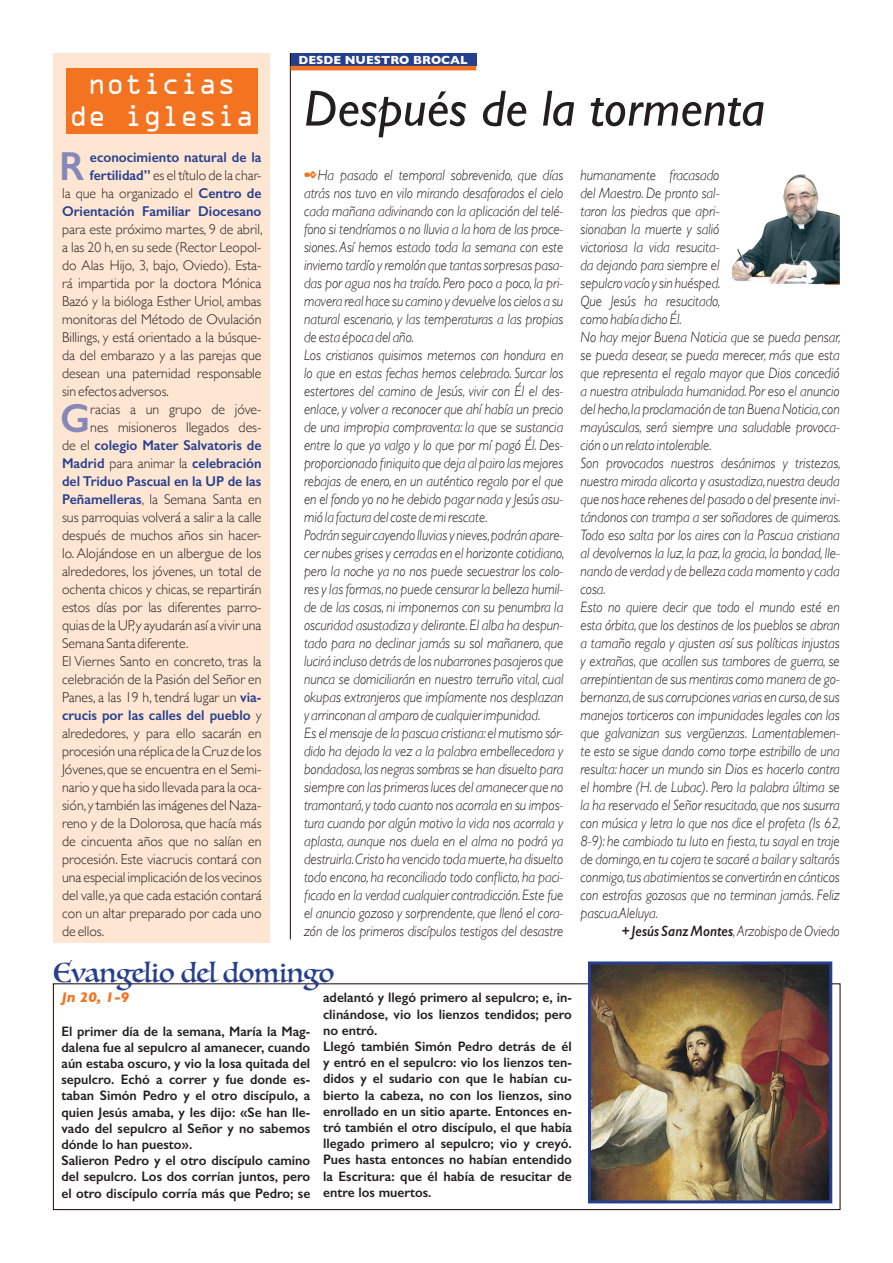
<style>
.page{position:relative;width:893px;height:1263px;background:#fff}
.page>*{position:absolute;margin:0;border:0;box-sizing:border-box;transform-origin:0 0}
.t1{font:italic 51px "Gill Sans";color:#231f20}
.Texto_general{font:600 40.65px "Gill Sans";color:#8688ba}
.t2{font:27px "Luminari";color:#253f8e}
.t3{font:27px "OCRA Std";color:#fff;scale:.95 1}
.Texto_general-2{font:italic 300 15px/18px "Gill Sans";color:#231f20;text-align:justify;scale:.93 1}
.Texto_general-3{font:300 14.25px/18px "Gill Sans";color:#231f20;text-align:justify}
.Texto_general-4{font:600 14.25px "Gill Sans";color:#253f8e}
.t4{font:italic 700 14.25px "Gill Sans";color:#f47321}
.t5{font:600 13.8px/16.2px "Gill Sans";color:#231f20;text-align:justify}
.t6{font:700 12px "Gill Sans";color:#fff}
.s1{font-weight:600;color:#253f8e}
.s2{font-weight:300;color:#231f20}
.s3{font-weight:600}
</style>
<div class="page">
<div style="left:290px;top:53px;width:186px;height:13px;background:#253f8e"></div>
<img style="left:732px;top:174px;width:108px;height:111px">
<hr style="left:290px;top:53px;width:1px;height:886px;background:#1b0000">
<div style="left:53px;top:53px;width:217px;height:890px;background:#fee6d3"></div>
<div style="left:66px;top:68px;width:191px;height:66px;background:#f47321"></div>
<hr style="left:291px;top:66px;width:185px;height:4px;background:#f47321">
<img style="left:592px;top:965px;width:236px;height:234px">
<div style="left:588px;top:961px;width:244px;height:242px;border:3px solid #253f8e"></div>
<p class="t3" style="left:88px;top:71px;width:157px">noticias</p>
<p class="t3" style="left:69px;top:104px;width:196px">de iglesia</p>
<p class="Texto_general" style="left:59px;top:142px;width:27px">R</p>
<p class="Texto_general-4" style="left:90px;top:149px;width:173px">econocimiento natural de la</p>
<p class="Texto_general-3" style="left:90px;top:166px;width:173px"><span class="s1">fertilidad”</span> es el título de la char-</p>
<p class="Texto_general-3" style="left:62px;top:184px;width:201px">la que ha organizado el <span class="s1">Centro de</span></p>
<p class="Texto_general-4" style="left:62px;top:203px;width:201px">Orientación Familiar Diocesano</p>
<p class="Texto_general-3" style="left:62px;top:220px;width:202px">para este próximo martes, 9 de abril,</p>
<p class="Texto_general-3" style="left:62px;top:238px;width:201px">a las 20 h, en su sede (Rector Leopol-</p>
<p class="Texto_general-3" style="left:62px;top:256px;width:201px">do Alas Hijo, 3, bajo, Oviedo). Esta-</p>
<p class="Texto_general-3" style="left:62px;top:274px;width:201px">rá impartida por la doctora Mónica</p>
<p class="Texto_general-3" style="left:62px;top:292px;width:201px">Bazó y la bióloga Esther Uriol, ambas</p>
<p class="Texto_general-3" style="left:62px;top:310px;width:201px">monitoras del Método de Ovulación</p>
<p class="Texto_general-3" style="left:62px;top:328px;width:201px">Billings, y está orientado a la búsque-</p>
<p class="Texto_general-3" style="left:62px;top:346px;width:201px">da del embarazo y a las parejas que</p>
<p class="Texto_general-3" style="left:62px;top:364px;width:201px">desean una paternidad responsable</p>
<p class="Texto_general-3" style="left:62px;top:382px;width:108px">sin efectos adversos.</p>
<p class="Texto_general" style="left:60px;top:394px;width:32px">G</p>
<p class="Texto_general-3" style="left:90px;top:400px;width:173px">racias a un grupo de jóve-</p>
<p class="Texto_general-3" style="left:90px;top:418px;width:173px">nes misioneros llegados des-</p>
<p class="Texto_general-4" style="left:62px;top:437px;width:201px"><span class="s2">de el</span> colegio Mater Salvatoris de</p>
<p class="Texto_general-4" style="left:62px;top:455px;width:201px">Madrid <span class="s2">para animar la</span> celebración</p>
<p class="Texto_general-4" style="left:62px;top:473px;width:201px">del Triduo Pascual en la UP de las</p>
<p class="Texto_general-3" style="left:62px;top:490px;width:201px"><span class="s1">Peñamelleras</span>, la Semana Santa en</p>
<p class="Texto_general-3" style="left:62px;top:508px;width:201px">sus parroquias volverá a salir a la calle</p>
<p class="Texto_general-3" style="left:62px;top:526px;width:201px">después de muchos años sin hacer-</p>
<p class="Texto_general-3" style="left:62px;top:544px;width:201px">lo. Alojándose en un albergue de los</p>
<p class="Texto_general-3" style="left:62px;top:562px;width:201px">alrededores, los jóvenes, un total de</p>
<p class="Texto_general-3" style="left:62px;top:580px;width:201px">ochenta chicos y chicas, se repartirán</p>
<p class="Texto_general-3" style="left:62px;top:598px;width:201px">estos días por las diferentes parro-</p>
<p class="Texto_general-3" style="left:62px;top:616px;width:201px">quias de la UP, y ayudarán así a vivir una</p>
<p class="Texto_general-3" style="left:62px;top:634px;width:128px">Semana Santa diferente.</p>
<p class="Texto_general-3" style="left:62px;top:652px;width:201px">El Viernes Santo en concreto, tras la celebración de la Pasión del Señor en Panes, a las 19 h, tendrá lugar un <span class="s1">via&shy;crucis por las calles del pueblo</span> y alrededores, y para ello sacarán en procesión una réplica de la Cruz de los Jóvenes, que se encuentra en el Semi&shy;nario y que ha sido llevada para la oca&shy;sión, y también las imágenes del Naza&shy;reno y de la Dolorosa, que hacía más de cincuenta años que no salían en procesión. Este viacrucis contará con una especial implicación de los vecinos del valle, ya que cada estación contará con un altar preparado por cada uno de ellos.</p>
<p class="t6" style="left:299px;top:50px;width:171px">DESDE NUESTRO BROCAL</p>
<p class="t1" style="left:304px;top:79px;width:462px">Después de la tormenta</p>
<p class="Texto_general-2" style="left:304px;top:166px;width:280px;text-indent:14px">Ha pasado el temporal sobrevenido, que días atrás nos tuvo en vilo mirando desaforados el cielo cada mañana adivinando con la aplicación del telé&shy;fono si tendríamos o no lluvia a la hora de las proce&shy;siones. Así hemos estado toda la semana con este invierno tardío y remolón que tantas sorpresas pasa&shy;das por agua nos ha traído. Pero poco a poco, la pri&shy;mavera real hace su camino y devuelve los cielos a su natural escenario, y las temperaturas a las propias de esta época del año.</p>
<p class="Texto_general-2" style="left:304px;top:346px;width:280px">Los cristianos quisimos meternos con hondura en lo que en estas fechas hemos celebrado. Surcar los estertores del camino de Jesús, vivir con Él el des&shy;enlace, y volver a reconocer que ahí había un precio de una impropia compraventa: la que se sustancia entre lo que yo valgo y lo que por mí pagó Él. Des&shy;proporcionado finiquito que deja al pairo las mejores rebajas de enero, en un auténtico regalo por el que en el fondo yo no he debido pagar nada y Jesús asu&shy;mió la factura del coste de mi rescate.</p>
<p class="Texto_general-2" style="left:304px;top:526px;width:282px">Podrán seguir cayendo lluvias y nieves,podrán apare&shy;cer nubes grises y cerradas en el horizonte cotidiano, pero la noche ya no nos puede secuestrar los colo&shy;res y las formas, no puede censurar la belleza humil&shy;de de las cosas, ni imponernos con su penumbra la oscuridad asustadiza y delirante. El alba ha despun&shy;tado para no declinar jamás su sol mañanero, que lucirá incluso detrás de los nubarrones pasajeros que nunca se domiciliarán en nuestro terruño vital, cual okupas extranjeros que impíamente nos desplazan y arrinconan al amparo de cualquier impunidad.</p>
<p class="Texto_general-2" style="left:304px;top:724px;width:280px">Es el mensaje de la pascua cristiana: el mutismo sór&shy;dido ha dejado la vez a la palabra embellecedora y bondadosa, las negras sombras se han disuelto para siempre con las primeras luces del amanecer que no tramontará, y todo cuanto nos acorrala en su impos&shy;tura cuando por algún motivo la vida nos acorrala y aplasta, aunque nos duela en el alma no podrá ya destruirla. Cristo ha vencido toda muerte, ha disuelto todo encono, ha reconciliado todo conflicto, ha paci&shy;ficado en la verdad cualquier contradicción. Este fue el anuncio gozoso y sorprendente, que llenó el cora&shy;zón de los primeros discípulos testigos del desastre</p>
<p class="Texto_general-2" style="left:580px;top:166px;width:152px">humanamente fracasado del Maestro. De pronto sal&shy;taron las piedras que apri&shy;sionaban la muerte y salió victoriosa la vida resucita&shy;da dejando para siempre el sepulcro vacío y sin huésped.<br>Que Jesús ha resucitado, como había dicho Él.</p>
<p class="Texto_general-2" style="left:580px;top:328px;width:282px">No hay mejor Buena Noticia que se pueda pensar, se pueda desear, se pueda merecer, más que esta que representa el regalo mayor que Dios concedió a nuestra atribulada humanidad. Por eso el anuncio del hecho, la proclamación de tan Buena Noticia, con mayúsculas, será siempre una saludable provoca&shy;ción o un relato intolerable.</p>
<p class="Texto_general-2" style="left:580px;top:454px;width:282px">Son provocados nuestros desánimos y tristezas, nuestra mirada alicorta y asustadiza, nuestra deuda que nos hace rehenes del pasado o del presente invi&shy;tándonos con trampa a ser soñadores de quimeras.<br>Todo eso salta por los aires con la Pascua cristiana al devolvernos la luz, la paz, la gracia, la bondad, lle&shy;nando de verdad y de belleza cada momento y cada cosa.</p>
<p class="Texto_general-2" style="left:580px;top:598px;width:282px">Esto no quiere decir que todo el mundo esté en esta órbita, que los destinos de los pueblos se abran a tamaño regalo y ajusten así sus políticas injustas y extrañas, que acallen sus tambores de guerra, se arrepintientan de sus mentiras como manera de go&shy;bernanza, de sus corrupciones varias en curso, de sus manejos torticeros con impunidades legales con las que galvanizan sus vergüenzas. Lamentablemen&shy;te esto se sigue dando como torpe estribillo de una resulta: hacer un mundo sin Dios es hacerlo contra el hombre (H. de Lubac). Pero la palabra última se la ha reservado el Señor resucitado, que nos susurra con música y letra lo que nos dice el profeta (Is 62, 8-9): he cambiado tu luto en fiesta, tu sayal en traje de domingo, en tu cojera te sacaré a bailar y saltarás conmigo, tus abatimientos se convertirán en cánticos con estrofas gozosas que no terminan jamás. Feliz pascua.Aleluya.</p>
<p class="Texto_general-2" style="left:622px;top:922px;width:236px"><span class="s3">+ Jesús Sanz Montes</span>, Arzobispo de Oviedo</p>
<p class="t2" style="left:54px;top:949px;width:282px">Evangelio del domingo</p>
<p class="t4" style="left:61px;top:989px;width:70px">Jn 20, 1-9</p>
<p class="t5" style="left:61px;top:1023px;width:250px">El primer día de la semana, María la Mag&shy;dalena fue al sepulcro al amanecer, cuando aún estaba oscuro, y vio la losa quitada del sepulcro. Echó a correr y fue donde es&shy;taban Simón Pedro y el otro discípulo, a quien Jesús amaba, y les dijo: «Se han lle&shy;vado del sepulcro al Señor y no sabemos dónde lo han puesto».</p>
<p class="t5" style="left:61px;top:1152px;width:250px">Salieron Pedro y el otro discípulo camino del sepulcro. Los dos corrían juntos, pero el otro discípulo corría más que Pedro; se</p>
<p class="t5" style="left:323px;top:989px;width:250px">adelantó y llegó primero al sepulcro; e, in&shy;clinándose, vio los lienzos tendidos; pero no entró.</p>
<p class="t5" style="left:323px;top:1038px;width:250px">Llegó también Simón Pedro detrás de él y entró en el sepulcro: vio los lienzos ten&shy;didos y el sudario con que le habían cu&shy;bierto la cabeza, no con los lienzos, sino enrollado en un sitio aparte. Entonces en&shy;tró también el otro discípulo, el que había llegado primero al sepulcro; vio y creyó.<br>Pues hasta entonces no habían entendido la Escritura: que él había de resucitar de entre los muertos.</p>
</div>
